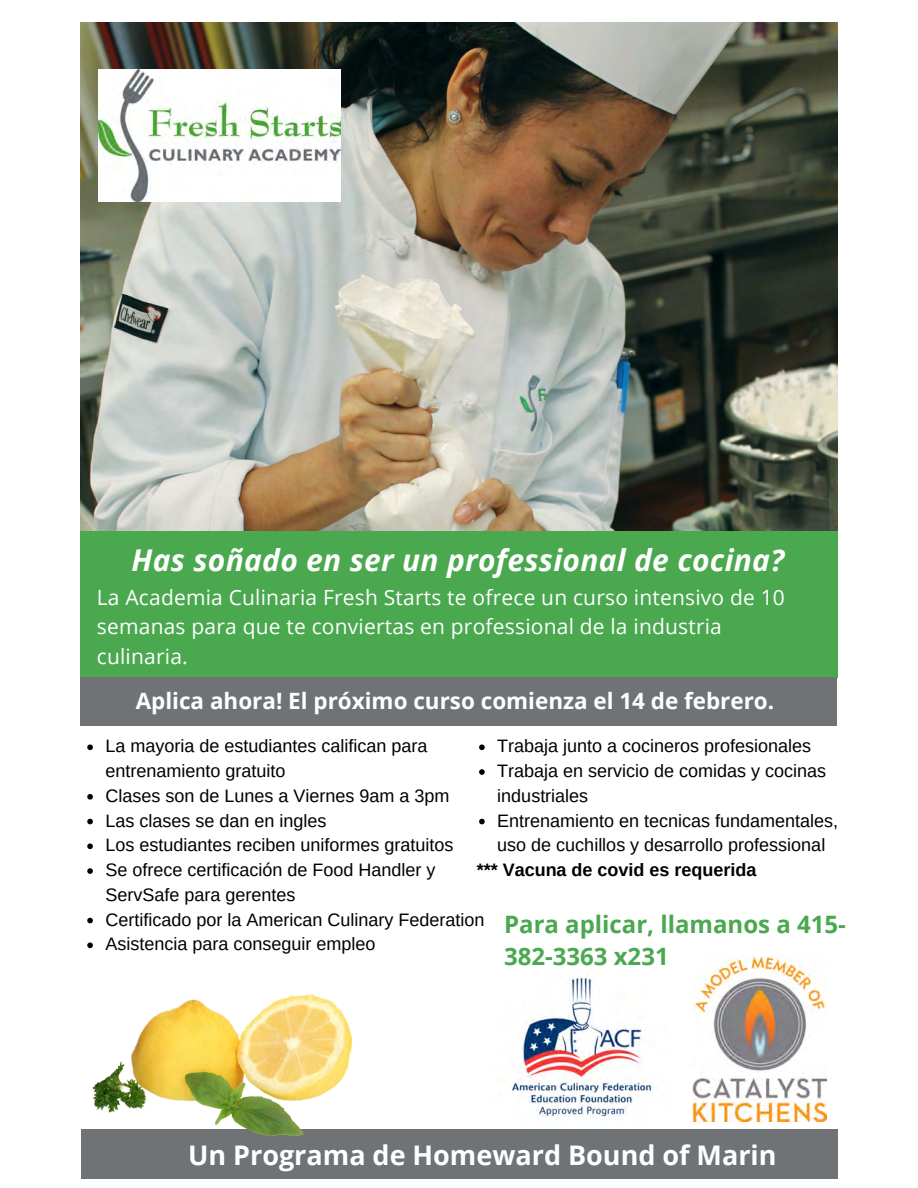
<style>
.page{position:relative;width:918px;height:1188px;background:#fff}
.page>*{position:absolute;margin:0;border:0;box-sizing:border-box;transform-origin:0 0}
.t1{font:italic 700 30px "Open Sans";letter-spacing:.01em;color:#fff}
.t2{font:700 27px "Open Sans";color:#fefefe}
.t3{font:700 24px/32.7px "Open Sans";color:#4aa84f}
.t4{font:700 22.5px "Open Sans";color:#fefefe}
.t5{font:21px/29.2px "Open Sans";letter-spacing:.01em;color:#fff}
.t6{font:18px/24.8px "Arimo";color:#000}
.t7{font:700 18px "Arimo";color:#000}
</style>
<div class="page">
<img style="left:80px;top:23px;width:757px;height:508px">
<img style="left:99px;top:69px;width:242px;height:133px">
<div style="left:80px;top:531px;width:757px;height:146px;background:#4aa84f"></div>
<div style="left:80px;top:677px;width:757px;height:49px;background:#6f7376"></div>
<img style="left:508px;top:975px;width:149px;height:145px">
<img style="left:692px;top:955px;width:134px;height:167px">
<svg style="left:87px;top:744px;width:6px;height:6px"></svg>
<svg style="left:87px;top:794px;width:6px;height:6px"></svg>
<svg style="left:87px;top:819px;width:6px;height:5px"></svg>
<svg style="left:87px;top:843px;width:6px;height:6px"></svg>
<svg style="left:87px;top:868px;width:6px;height:6px"></svg>
<svg style="left:87px;top:918px;width:6px;height:5px"></svg>
<svg style="left:87px;top:942px;width:6px;height:6px"></svg>
<svg style="left:479px;top:744px;width:6px;height:6px"></svg>
<svg style="left:479px;top:769px;width:6px;height:6px"></svg>
<svg style="left:479px;top:819px;width:6px;height:5px"></svg>
<div style="left:81px;top:1129px;width:757px;height:50px;background:#6f7376"></div>
<img style="left:92px;top:994px;width:261px;height:142px">
<p class="t1" style="left:131px;top:539px;width:654px">Has soñado en ser un professional de cocina?</p>
<p class="t5" style="left:97px;top:582px;width:690px">La Academia Culinaria Fresh Starts te ofrece un curso intensivo de 10 semanas para que te conviertas en professional de la industria culinaria.</p>
<p class="t4" style="left:136px;top:685px;width:640px">Aplica ahora! El próximo curso comienza el 14 de febrero.</p>
<p class="t6" style="left:105px;top:734px;width:324px">La mayoria de estudiantes califican para entrenamiento gratuito</p>
<p class="t6" style="left:105px;top:783px;width:345px">Clases son de Lunes a Viernes 9am a 3pm</p>
<p class="t6" style="left:105px;top:808px;width:223px">Las clases se dan en ingles</p>
<p class="t6" style="left:105px;top:833px;width:349px">Los estudiantes reciben uniformes gratuitos</p>
<p class="t6" style="left:105px;top:857px;width:331px">Se ofrece certificación de Food Handler y<br>ServSafe para gerentes</p>
<p class="t6" style="left:105px;top:907px;width:380px">Certificado por la American Culinary Federation</p>
<p class="t6" style="left:105px;top:932px;width:272px">Asistencia para conseguir empleo</p>
<p class="t6" style="left:497px;top:734px;width:316px">Trabaja junto a cocineros profesionales</p>
<p class="t6" style="left:497px;top:758px;width:330px">Trabaja en servicio de comidas y cocinas industriales</p>
<p class="t6" style="left:497px;top:808px;width:342px">Entrenamiento en tecnicas fundamentales, uso de cuchillos y desarrollo professional</p>
<p class="t7" style="left:477px;top:860px;width:281px">*** Vacuna de covid es requerida</p>
<p class="t3" style="left:504px;top:907px;width:343px">Para aplicar, llamanos a 415-<br>382-3363 x231</p>
<p class="t2" style="left:188px;top:1136px;width:590px">Un Programa de Homeward Bound of Marin</p>
</div>
